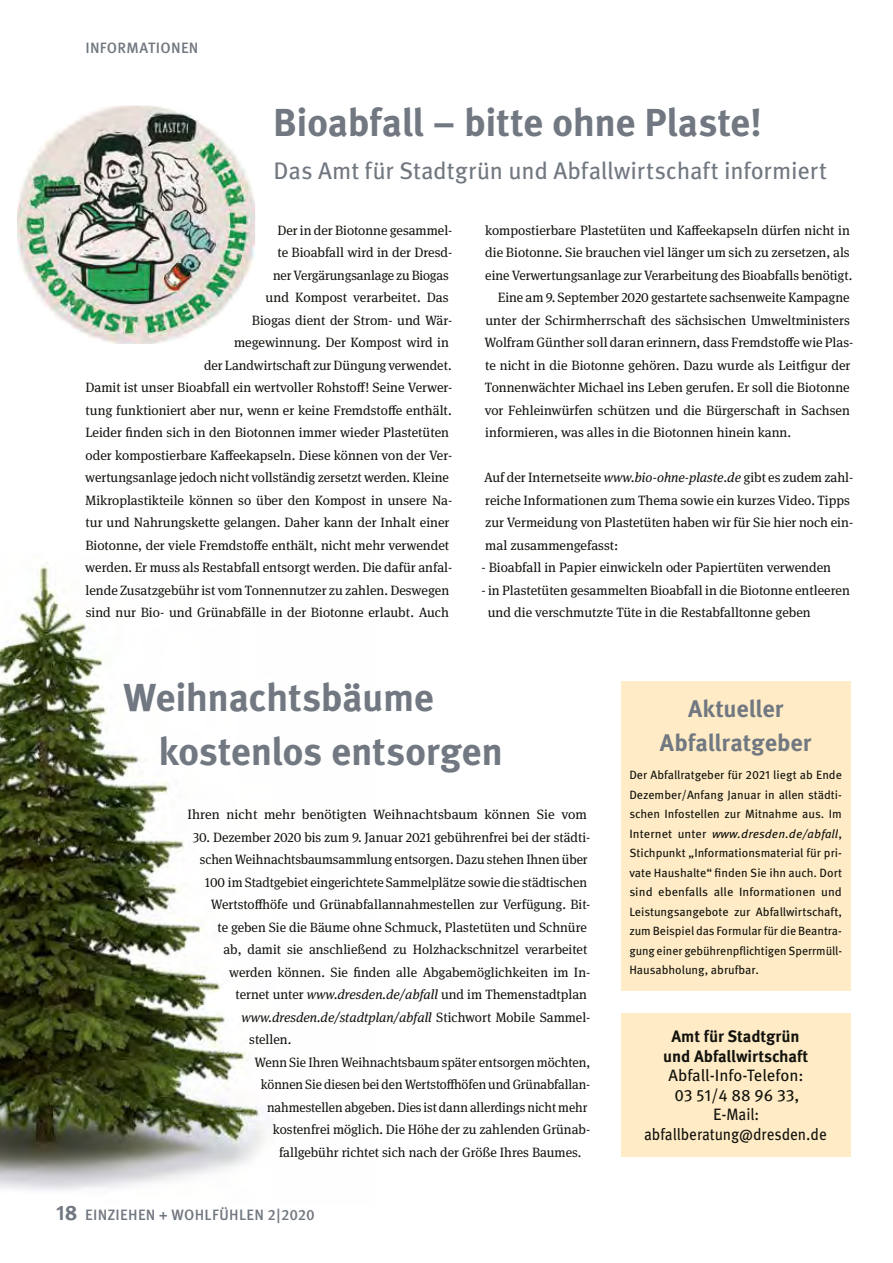
<style>
.page{position:relative;width:893px;height:1263px;background:#fff}
.page>*{position:absolute;margin:0;border:0;box-sizing:border-box;transform-origin:0 0}
.t1{font:700 39px/54px "Meta Pro";letter-spacing:-.01em;color:#727881}
.t2{font:24px "Meta Pro";letter-spacing:-.005em;color:#727881}
.t3{font:700 24px/34.5px "Meta Pro";color:#727881;text-align:center}
.t4{font:16.5px/19.5px "Meta Pro";color:#12120d;text-align:center}
.t5{font:700 16.5px/19.5px "Meta Pro";color:#12120d;text-align:center}
.t6{font:500 15px "Meta Pro";letter-spacing:.02em;color:#727881}
.t7{font:13.5px/22.5px "Meta Serif Pro";color:#12120d}
.t8{font:italic 13.5px "Meta Serif Pro";color:#12120d}
.t9{font:13.5px "Meta Serif Pro";color:#12120d;scale:.96 1}
.t10{font:12px/19.5px "Meta Pro";letter-spacing:-.005em;color:#12120d;text-align:justify}
.s1{font-style:italic}
.s2{font-style:normal}
.s3{font-weight:700;font-size:21px}
</style>
<div class="page">
<img style="left:0;top:563px;width:265px;height:627px">
<div style="left:621px;top:1013px;width:229px;height:144px;background:#ffecc6"></div>
<img style="left:17px;top:106px;width:238px;height:238px">
<div style="left:621px;top:681px;width:229px;height:310px;background:#ffecc6"></div>
<p class="t6" style="left:85px;top:39px;width:115px">INFORMATIONEN</p>
<h1 class="t1" style="left:273px;top:96px;width:490px">Bioabfall – bitte ohne Plaste!</h1>
<h2 class="t2" style="left:274px;top:155px;width:555px">Das Amt für Stadtgrün und Abfallwirtschaft informiert</h2>
<p class="t7" style="left:85px;top:218px;width:369px;text-align:right">Der in der Biotonne gesammel-<br>te Bioabfall wird in der Dresd-<br>ner Vergärungsanlage zu Biogas<br>und Kompost verarbeitet. Das<br>Biogas dient der Strom- und Wär-<br>megewinnung. Der Kompost wird in<br>der Landwirtschaft zur Düngung verwendet.<br>Damit ist unser Bioabfall ein wertvoller Rohstoff! Seine Verwer&shy;tung funktioniert aber nur, wenn er keine Fremdstoffe enthält.<br>Leider finden sich in den Biotonnen immer wieder Plastetüten oder kompostierbare Kaffeekapseln. Diese können von der Ver&shy;wertungsanlage jedoch nicht vollständig zersetzt werden. Kleine Mikroplastikteile können so über den Kompost in unsere Na&shy;tur und Nahrungskette gelangen. Daher kann der Inhalt einer Biotonne, der viele Fremdstoffe enthält, nicht mehr verwendet werden. Er muss als Restabfall entsorgt werden. Die dafür anfal&shy;lende Zusatzgebühr ist vom Tonnennutzer zu zahlen. Deswegen sind nur Bio- und Grünabfälle in der Biotonne erlaubt. Auch</p>
<p class="t7" style="left:485px;top:218px;width:366px">kompostierbare Plastetüten und Kaffeekapseln dürfen nicht in</p>
<p class="t7" style="left:485px;top:241px;width:366px">die Biotonne. Sie brauchen viel länger um sich zu zersetzen, als</p>
<p class="t7" style="left:485px;top:263px;width:369px">eine Verwertungsanlage zur Verarbeitung des Bioabfalls benötigt.</p>
<p class="t7" style="left:498px;top:286px;width:353px">Eine am 9. September 2020 gestartete sachsenweite Kampagne</p>
<p class="t7" style="left:485px;top:308px;width:366px">unter der Schirmherrschaft des sächsischen Umweltministers</p>
<p class="t7" style="left:485px;top:331px;width:370px">Wolfram Günther soll daran erinnern, dass Fremdstoffe wie Plas-</p>
<p class="t7" style="left:485px;top:353px;width:367px">te nicht in die Biotonne gehören. Dazu wurde als Leitfigur der</p>
<p class="t7" style="left:485px;top:376px;width:366px">Tonnenwächter Michael ins Leben gerufen. Er soll die Biotonne</p>
<p class="t7" style="left:485px;top:398px;width:367px">vor Fehleinwürfen schützen und die Bürgerschaft in Sachsen</p>
<p class="t7" style="left:485px;top:421px;width:307px">informieren, was alles in die Biotonnen hinein kann.</p>
<p class="t7" style="left:484px;top:466px;width:371px">Auf der Internetseite <span class="s1">www.bio-ohne-plaste.de</span> gibt es zudem zahl&shy;reiche Informationen zum Thema sowie ein kurzes Video. Tipps zur Vermeidung von Plastetüten haben wir für Sie hier noch ein&shy;mal zusammengefasst:</p>
<p class="t7" style="left:481px;top:556px;width:351px">- Bioabfall in Papier einwickeln oder Papiertüten verwenden</p>
<p class="t7" style="left:488px;top:578px;width:364px;text-indent:-6px">- in Plastetüten gesammelten Bioabfall in die Biotonne entleeren und die verschmutzte Tüte in die Restabfalltonne geben</p>
<h1 class="t1" style="left:158px;top:671px;width:346px;text-indent:-35px">Weihnachtsbäume kostenlos entsorgen</h1>
<p class="t7" style="left:187px;top:802px;width:401px">Ihren nicht mehr benötigten Weihnachtsbaum können Sie vom</p>
<p class="t7" style="left:193px;top:825px;width:399px">30. Dezember 2020 bis zum 9. Januar 2021 gebührenfrei bei der städti-</p>
<p class="t7" style="left:200px;top:847px;width:389px">schen Weihnachtsbaumsammlung entsorgen. Dazu stehen Ihnen über</p>
<p class="t7" style="left:205px;top:870px;width:384px">100 im Stadtgebiet eingerichtete Sammelplätze sowie die städtischen</p>
<p class="t7" style="left:211px;top:892px;width:381px">Wertstoffhöfe und Grünabfallannahmestellen zur Verfügung. Bit-</p>
<p class="t7" style="left:218px;top:915px;width:371px">te geben Sie die Bäume ohne Schmuck, Plastetüten und Schnüre</p>
<p class="t7" style="left:224px;top:937px;width:365px">ab, damit sie anschließend zu Holzhackschnitzel verarbeitet</p>
<p class="t7" style="left:229px;top:960px;width:363px">werden können. Sie finden alle Abgabemöglichkeiten im In-</p>
<p class="t7" style="left:236px;top:982px;width:353px">ternet unter <span class="s1">www.dresden.de/abfall</span> und im Themenstadtplan</p>
<p class="t8" style="left:241px;top:1007px;width:350px">www.dresden.de/stadtplan/abfall <span class="s2">Stichwort Mobile Sammel-</span></p>
<p class="t7" style="left:249px;top:1027px;width:44px">stellen.</p>
<p class="t7" style="left:254px;top:1050px;width:337px">Wenn Sie Ihren Weihnachtsbaum später entsorgen möchten,</p>
<p class="t9" style="left:261px;top:1075px;width:345px">können Sie diesen bei den Wertstoffhöfen und Grünabfallan-</p>
<p class="t7" style="left:267px;top:1095px;width:322px">nahmestellen abgeben. Dies ist dann allerdings nicht mehr</p>
<p class="t7" style="left:273px;top:1117px;width:319px">kostenfrei möglich. Die Höhe der zu zahlenden Grünab-</p>
<p class="t7" style="left:279px;top:1140px;width:304px">fallgebühr richtet sich nach der Größe Ihres Baumes.</p>
<p class="t6" style="left:56px;top:1206px;width:260px"><span class="s3">18</span> EINZIEHEN + WOHLFÜHLEN 2|2020</p>
<h2 class="t3" style="left:660px;top:692px;width:153px">Aktueller<br>Abfallratgeber</h2>
<p class="t10" style="left:629px;top:765px;width:214px">Der Abfallratgeber für 2021 liegt ab Ende Dezember/Anfang Januar in allen städti&shy;schen Infostellen zur Mitnahme aus. Im Internet unter <span class="s1">www.dresden.de/abfall</span>, Stichpunkt „Informationsmaterial für pri&shy;vate Haushalte“ finden Sie ihn auch. Dort sind ebenfalls alle Informationen und Leistungsangebote zur Abfallwirtschaft, zum Beispiel das Formular für die Beantra&shy;gung einer gebührenpflichtigen Sperrmüll-Hausabholung, abrufbar.</p>
<p class="t5" style="left:663px;top:1027px;width:147px">Amt für Stadtgrün und Abfallwirtschaft</p>
<p class="t4" style="left:644px;top:1066px;width:184px">Abfall-Info-Telefon:<br>03 51/4 88 96 33,<br>E-Mail: abfallberatung@dresden.de</p>
</div>
